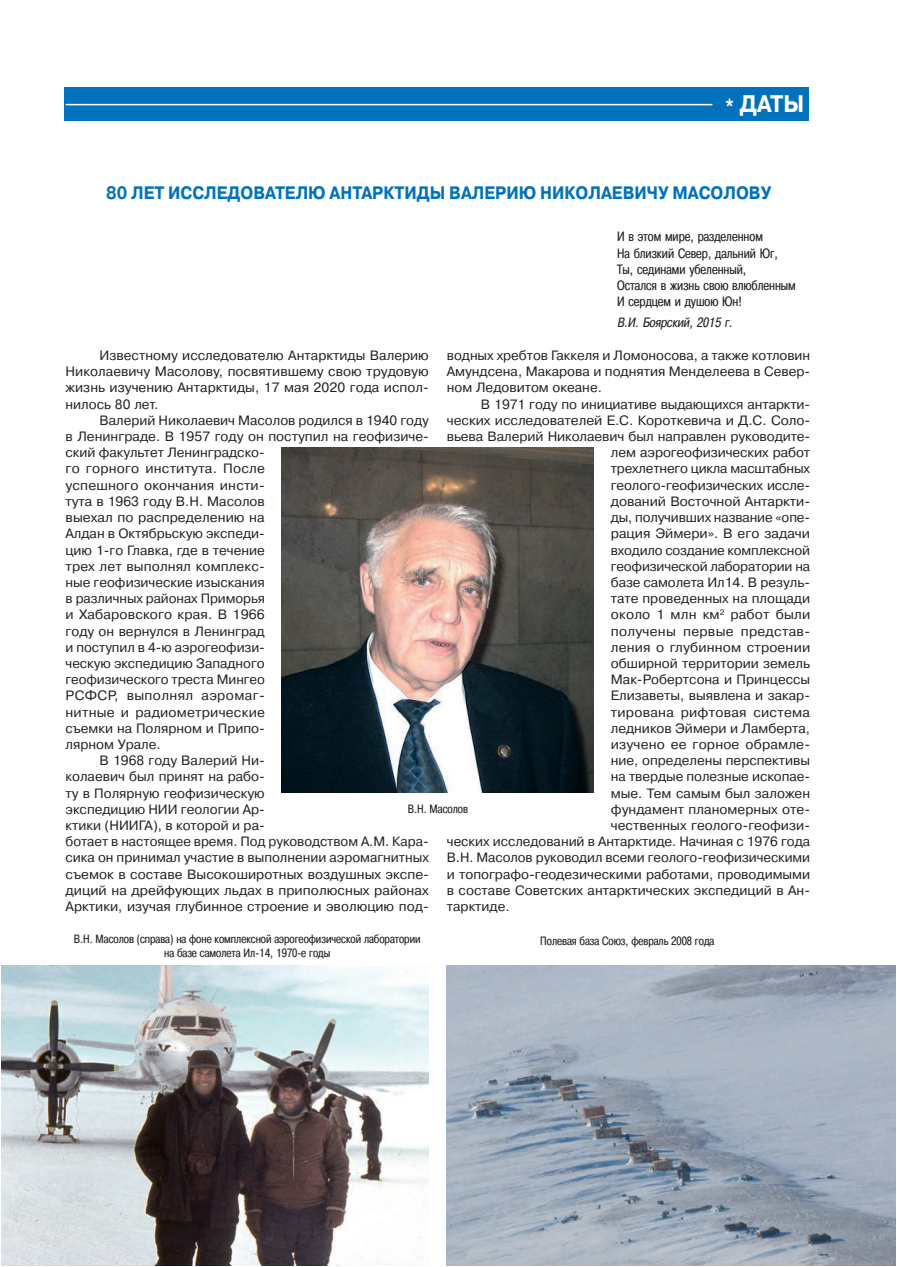
<style>
.page{position:relative;width:897px;height:1267px;background:#fff}
.page>*{position:absolute;margin:0;border:0;box-sizing:border-box;transform-origin:0 0}
.Рубрика{font:700 24px "Pragmatica C";color:#fff;scale:.9 1}
.Заголовок_12_Прописн{font:700 18px "Pragmatica C";color:#0072bc;scale:.9 1}
.Основной_текст{font:13.5px/16.2px "Pragmatica C";color:#231f20;text-align:justify}
.Основной_текст-2{font:13.5px "Pragmatica Cond C";color:#231f20}
.Основной_текст-3{font:13.5px "Pragmatica C";letter-spacing:.02em;color:#231f20}
.Основной_текст-4{font:italic 13.5px "Pragmatica Cond C";color:#231f20}
.Подрисуночная{font:12px/14.4px "Pragmatica Cond C";color:#231f20;text-align:center}
</style>
<div class="page">
<div style="left:64px;top:87px;width:744px;height:33px;background:#0072bc"></div>
<hr style="left:66px;top:104px;width:646px;height:1px;background:#fff">
<img style="left:282px;top:447px;width:311px;height:345px">
<img style="left:2px;top:965px;width:427px;height:300px">
<img style="left:447px;top:965px;width:448px;height:300px">
<p class="Рубрика" style="left:724px;top:90px;width:90px">* ДАТЫ</p>
<p class="Заголовок_12_Прописн" style="left:106px;top:182px;width:740px">80 ЛЕТ ИССЛЕДОВАТЕЛЮ АНТАРКТИДЫ ВАЛЕРИЮ НИКОЛАЕВИЧУ МАСОЛОВУ</p>
<p class="Основной_текст-2" style="left:617px;top:229px;width:147px">И в этом мире, разделенном</p>
<p class="Основной_текст-2" style="left:617px;top:245px;width:162px">На близкий Север, дальний Юг,</p>
<p class="Основной_текст-2" style="left:617px;top:261px;width:131px">Ты, сединами убеленный,</p>
<p class="Основной_текст-2" style="left:617px;top:278px;width:180px">Остался в жизнь свою влюбленным</p>
<p class="Основной_текст-2" style="left:617px;top:294px;width:126px">И сердцем и душою Юн!</p>
<p class="Основной_текст-4" style="left:617px;top:314px;width:119px">В.И. Боярский, 2015 г.</p>
<p class="Основной_текст" style="left:447px;top:347px;width:365px">водных хребтов Гаккеля и Ломоносова, а также котловин Амундсена, Макарова и поднятия Менделеева в Север&shy;ном Ледовитом океане.</p>
<p class="Основной_текст" style="left:481px;top:396px;width:331px">В 1971 году по инициативе выдающихся антаркти-</p>
<p class="Основной_текст" style="left:447px;top:412px;width:365px">ческих исследователей Е.С. Короткевича и Д.С. Соло-</p>
<p class="Основной_текст" style="left:447px;top:428px;width:365px">вьева Валерий Николаевич был направлен руководите-</p>
<p class="Основной_текст" style="left:610px;top:444px;width:201px">лем аэрогеофизических работ</p>
<p class="Основной_текст" style="left:610px;top:461px;width:201px">трехлетнего цикла масштабных</p>
<p class="Основной_текст" style="left:610px;top:477px;width:201px">геолого-геофизических иссле-</p>
<p class="Основной_текст" style="left:610px;top:493px;width:201px">дований Восточной Антаркти-</p>
<p class="Основной_текст" style="left:610px;top:509px;width:201px">ды, получивших название «опе-</p>
<p class="Основной_текст" style="left:610px;top:525px;width:201px">рация Эймери». В его задачи</p>
<p class="Основной_текст" style="left:610px;top:542px;width:201px">входило создание комплексной</p>
<p class="Основной_текст" style="left:610px;top:558px;width:201px">геофизической лаборатории на</p>
<p class="Основной_текст" style="left:610px;top:574px;width:201px">базе самолета Ил14. В резуль-</p>
<p class="Основной_текст" style="left:610px;top:590px;width:201px">тате проведенных на площади</p>
<p class="Основной_текст" style="left:610px;top:606px;width:201px">около 1 млн км<sup>2</sup> работ были</p>
<p class="Основной_текст-3" style="left:610px;top:623px;width:201px">получены первые представ-</p>
<p class="Основной_текст" style="left:610px;top:639px;width:201px">ления о глубинном строении</p>
<p class="Основной_текст" style="left:610px;top:655px;width:201px">обширной территории земель</p>
<p class="Основной_текст" style="left:610px;top:671px;width:201px">Мак-Робертсона и Принцессы</p>
<p class="Основной_текст" style="left:610px;top:687px;width:201px">Елизаветы, выявлена и закар-</p>
<p class="Основной_текст" style="left:610px;top:704px;width:201px">тирована рифтовая система</p>
<p class="Основной_текст" style="left:610px;top:720px;width:201px">ледников Эймери и Ламберта,</p>
<p class="Основной_текст" style="left:610px;top:736px;width:201px">изучено ее горное обрамле-</p>
<p class="Основной_текст" style="left:610px;top:752px;width:201px">ние, определены перспективы</p>
<p class="Основной_текст" style="left:610px;top:768px;width:201px">на твердые полезные ископае-</p>
<p class="Основной_текст" style="left:610px;top:785px;width:201px">мые. Тем самым был заложен</p>
<p class="Основной_текст" style="left:610px;top:801px;width:201px">фундамент планомерных оте-</p>
<p class="Основной_текст" style="left:610px;top:817px;width:201px">чественных геолого-геофизи-</p>
<p class="Основной_текст" style="left:447px;top:833px;width:365px">ческих исследований в Антарктиде. Начиная с 1976 года</p>
<p class="Основной_текст" style="left:447px;top:849px;width:365px">В.Н. Масолов руководил всеми геолого-геофизическими</p>
<p class="Основной_текст" style="left:447px;top:866px;width:365px">и топографо-геодезическими работами, проводимыми</p>
<p class="Основной_текст" style="left:447px;top:882px;width:365px">в составе Советских антарктических экспедиций в Ан-</p>
<p class="Основной_текст" style="left:447px;top:898px;width:64px">тарктиде.</p>
<p class="Основной_текст" style="left:66px;top:347px;width:365px;text-indent:34px">Известному исследователю Антарктиды Валерию Николаевичу Масолову, посвятившему свою трудовую жизнь изучению Антарктиды, 17 мая 2020 года испол&shy;нилось 80 лет.</p>
<p class="Основной_текст" style="left:66px;top:412px;width:365px;text-align:left;text-indent:34px">Валерий Николаевич Масолов родился в 1940 году в Ленинграде. В 1957 году он поступил на геофизиче&shy;ский факультет Ленинградско-<br>го горного института. После<br>успешного окончания инсти-<br>тута в 1963 году В.Н. Масолов<br>выехал по распределению на<br>Алдан в Октябрьскую экспеди-<br>цию 1-го Главка, где в течение<br>трех лет выполнял комплекс-<br>ные геофизические изыскания<br>в различных районах Приморья<br>и Хабаровского края. В 1966<br>году он вернулся в Ленинград<br>и поступил в 4-ю аэрогеофизи-<br>ческую экспедицию Западного<br>геофизического треста Мингео<br>РСФСР, выполнял аэромаг-<br>нитные и радиометрические<br>съемки на Полярном и Припо-<br>лярном Урале.</p>
<p class="Основной_текст" style="left:66px;top:752px;width:365px;text-align:left;text-indent:34px">В 1968 году Валерий Ни-<br>колаевич был принят на рабо-<br>ту в Полярную геофизическую<br>экспедицию НИИ геологии Ар-<br>ктики (НИИГА), в которой и ра-<br>ботает в настоящее время. Под руководством А.М. Кара&shy;сика он принимал участие в выполнении аэромагнитных съемок в составе Высокоширотных воздушных экспе&shy;диций на дрейфующих льдах в приполюсных районах Арктики, изучая глубинное строение и эволюцию под-</p>
<p class="Подрисуночная" style="left:408px;top:801px;width:62px">В.Н. Масолов</p>
<p class="Подрисуночная" style="left:74px;top:931px;width:348px">В.Н. Масолов (справа) на фоне комплексной аэрогеофизической лаборатории на базе самолета Ил-14, 1970-е годы</p>
<p class="Подрисуночная" style="left:540px;top:933px;width:176px">Полевая база Союз, февраль 2008 года</p>
</div>
